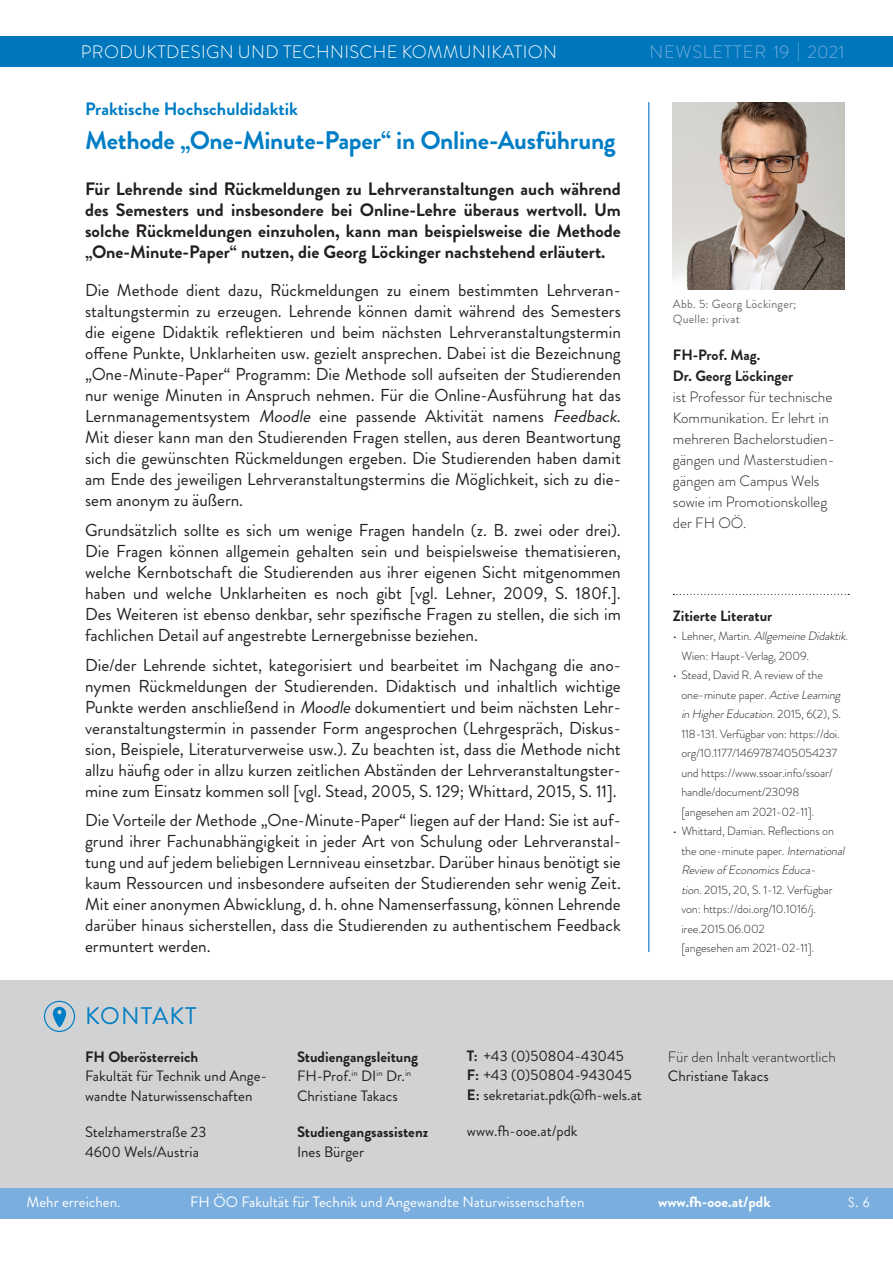
<style>
.page{position:relative;width:893px;height:1263px;background:#fff}
.page>*{position:absolute;margin:0;border:0;box-sizing:border-box;transform-origin:0 0}
.Ueberschrift_2{font:700 25.5px "Brandon Grotesque";letter-spacing:-.01em;color:#007ec5}
.t1{font:24px "Brandon Grotesque";letter-spacing:.045em;color:#007ec5}
.Introtext{font:700 18px/21px "Brandon Grotesque";color:#231f20;text-align:justify}
.t2{font:300 18px "Brandon Grotesque";letter-spacing:.02em;color:#fff}
.Ueberschrift_1{font:700 18px "Brandon Grotesque";color:#007ec5}
.t3{font:300 18px "Brandon Grotesque";letter-spacing:.04em;color:#79aede}
.Fliesstext{font:17.25px/21px "Brandon Grotesque";color:#231f20;text-align:justify}
.Fliesstext_LezterAbs{font:17.25px/21px "Brandon Grotesque";color:#231f20;text-align:justify}
.t4{font:15px/19.5px "Brandon Grotesque";color:#231f20}
.Bildtext{font:300 15px/21px "Brandon Grotesque";color:#231f20}
.t5{font:15px "Brandon Grotesque";color:#fff}
.Literaturquelle_HL_L{font:700 15px "Brandon Grotesque";color:#231f20}
.t6{font:700 15px "Brandon Grotesque";color:#fff}
.t7{font:13.5px "Century Gothic";color:#fff}
.t8{font:300 12px/19.5px "Brandon Grotesque";letter-spacing:-.01em;color:#231f20}
.t9{font:12px/15px "Brandon Grotesque";letter-spacing:.02em;color:#6c6d70}
.s1{font-style:italic}
.s2{font-weight:700}
</style>
<div class="page">
<div style="left:0;top:36px;width:893px;height:31px;background:#0076bc"></div>
<div style="left:0;top:980px;width:893px;height:208px;background:#d1d2d4"></div>
<svg style="left:53px;top:1007px;width:13px;height:20px"></svg>
<div style="left:44px;top:1001px;width:31px;height:31px;border:1px solid #007ec5;border-radius:50%"></div>
<svg style="left:58px;top:1010px;width:3px;height:4px"></svg>
<hr style="left:648px;top:102px;width:1px;height:850px;background:#0076bc">
<img style="left:673px;top:102px;width:171px;height:187px">
<svg style="left:673px;top:594px;width:176px;height:1px"></svg>
<div style="left:0;top:1188px;width:893px;height:30px;background:#79aede"></div>
<p class="t2" style="left:81px;top:39px;width:478px">PRODUKTDESIGN UND TECHNISCHE KOMMUNIKATION</p>
<p class="t3" style="left:649px;top:39px;width:197px">NEWSLETTER 19 | 2021</p>
<p class="Ueberschrift_1" style="left:85px;top:96px;width:214px">Praktische Hochschuldidaktik</p>
<p class="Ueberschrift_2" style="left:85px;top:122px;width:532px">Methode „One-Minute-Paper“ in Online-Ausführung</p>
<p class="Introtext" style="left:85px;top:179px;width:537px">Für Lehrende sind Rückmeldungen zu Lehrveranstaltungen auch während des Semesters und insbesondere bei Online-Lehre überaus wertvoll. Um solche Rückmeldungen einzuholen, kann man beispielsweise die Methode „One-Minute-Paper“ nutzen, die Georg Löckinger nachstehend erläutert.</p>
<p class="Fliesstext" style="left:85px;top:280px;width:538px">Die Methode dient dazu, Rückmeldungen zu einem bestimmten Lehrveran&shy;staltungstermin zu erzeugen. Lehrende können damit während des Semesters die eigene Didaktik reflektieren und beim nächsten Lehrveranstaltungstermin offene Punkte, Unklarheiten usw. gezielt ansprechen. Dabei ist die Bezeichnung „One-Minute-Paper“ Programm: Die Methode soll aufseiten der Studierenden nur wenige Minuten in Anspruch nehmen. Für die Online-Ausführung hat das Lernmanagementsystem <span class="s1">Moodle</span> eine passende Aktivität namens <span class="s1">Feedback</span>.<br>Mit dieser kann man den Studierenden Fragen stellen, aus deren Beantwortung sich die gewünschten Rückmeldungen ergeben. Die Studierenden haben damit am Ende des jeweiligen Lehrveranstaltungstermins die Möglichkeit, sich zu die&shy;sem anonym zu äußern.</p>
<p class="Fliesstext" style="left:85px;top:520px;width:537px">Grundsätzlich sollte es sich um wenige Fragen handeln (z. B. zwei oder drei).<br>Die Fragen können allgemein gehalten sein und beispielsweise thematisieren, welche Kernbotschaft die Studierenden aus ihrer eigenen Sicht mitgenommen haben und welche Unklarheiten es noch gibt [vgl. Lehner, 2009, S. 180f.].<br>Des Weiteren ist ebenso denkbar, sehr spezifische Fragen zu stellen, die sich im fachlichen Detail auf angestrebte Lernergebnisse beziehen.</p>
<p class="Fliesstext" style="left:85px;top:654px;width:537px">Die/der Lehrende sichtet, kategorisiert und bearbeitet im Nachgang die ano&shy;nymen Rückmeldungen der Studierenden. Didaktisch und inhaltlich wichtige Punkte werden anschließend in <span class="s1">Moodle</span>dokumentiert und beim nächsten Lehr&shy;veranstaltungstermin in passender Form angesprochen (Lehrgespräch, Diskus&shy;sion, Beispiele, Literaturverweise usw.). Zu beachten ist, dass die Methode nicht allzu häufig oder in allzu kurzen zeitlichen Abständen der Lehrveranstaltungster&shy;mine zum Einsatz kommen soll [vgl. Stead, 2005, S. 129; Whittard, 2015, S. 11].</p>
<p class="Fliesstext_LezterAbs" style="left:85px;top:810px;width:537px">Die Vorteile der Methode „One-Minute-Paper“ liegen auf der Hand: Sie ist auf&shy;grund ihrer Fachunabhängigkeit in jeder Art von Schulung oder Lehrveranstal&shy;tung und auf jedem beliebigen Lernniveau einsetzbar. Darüber hinaus benötigt sie kaum Ressourcen und insbesondere aufseiten der Studierenden sehr wenig Zeit.<br>Mit einer anonymen Abwicklung, d. h. ohne Namenserfassung, können Lehrende darüber hinaus sicherstellen, dass die Studierenden zu authentischem Feedback ermuntert werden.</p>
<h2 class="t1" style="left:85px;top:1000px;width:113px">KONTAKT</h2>
<p class="Literaturquelle_HL_L" style="left:85px;top:1046px;width:115px">FH Oberösterreich</p>
<p class="t4" style="left:85px;top:1066px;width:183px">Fakultät für Technik und Ange&shy;wandte Naturwissenschaften</p>
<p class="t4" style="left:85px;top:1122px;width:123px">Stelzhamerstraße 23<br>4600 Wels/Austria</p>
<p class="t4" style="left:297px;top:1047px;width:123px"><span class="s2">Studiengangsleitung<br></span>FH-Prof.<sup>in</sup> DI<sup>in</sup> Dr.<sup>in<br></sup>Christiane Takacs</p>
<p class="Literaturquelle_HL_L" style="left:297px;top:1121px;width:133px">Studiengangsassistenz</p>
<p class="t4" style="left:297px;top:1142px;width:69px">Ines Bürger</p>
<p class="t4" style="left:467px;top:1046px;width:177px"><span class="s2">T:</span> +43 (0)50804-43045<br><span class="s2">F:</span> +43 (0)50804-943045<br><span class="s2">E:</span> sekretariat.pdk@fh-wels.at</p>
<p class="t4" style="left:467px;top:1121px;width:112px">www.fh-ooe.at/pdk</p>
<p class="t9" style="left:673px;top:296px;width:125px">Abb. 5: Georg Löckinger;<br>Quelle: privat</p>
<p class="Bildtext" style="left:673px;top:344px;width:163px"><span class="s2">FH-Prof. Mag.<br>Dr. Georg Löckinger<br></span>ist Professor für technische<br>Kommunikation. Er lehrt in mehreren Bachelorstudien&shy;gängen und Masterstudien&shy;gängen am Campus Wels sowie im Promotionskolleg der FH OÖ.</p>
<p class="Literaturquelle_HL_L" style="left:673px;top:605px;width:101px">Zitierte Literatur</p>
<p class="t8" style="left:681px;top:626px;width:169px;text-indent:-9px">• Le h n e r, M a rt i n . <span class="s1">AllgemeineDidaktik</span>.<br>Wien: Haupt-Verlag, 2009.</p>
<p class="t8" style="left:681px;top:665px;width:164px;text-indent:-9px">• Stead, David R. A review of the one-minute paper. <span class="s1">ActiveLearning in HigherEducation.</span>2 0 1 5 , 6 (2 ) , S .<br>118-131. Verfügbar von: https://doi. org/10.1177/1469787405054237 und https://www.ssoar.info/ssoar/ handle/document/23098 [angesehen am 2021-02-11].</p>
<p class="t8" style="left:681px;top:821px;width:167px;text-indent:-9px">• Whittard, Damian. Reflections on the one-minute paper. <span class="s1">International<br>Review of EconomicsEduca&shy;tion.</span>2015, 20, S. 1-12. Verfügbar von: https://doi.org/10.1016/j. iree.2015.06.002<br>[angesehen am 2021-02-11].</p>
<p class="Bildtext" style="left:668px;top:1046px;width:169px">Für den Inhalt verantwortlich</p>
<p class="t4" style="left:668px;top:1066px;width:102px">Christiane Takacs</p>
<p class="t5" style="left:27px;top:1192px;width:93px">Mehr erreichen.</p>
<p class="t5" style="left:190px;top:1192px;width:396px">FH ÖO Fakultät für Technik und Angewandte Naturwissenschaften</p>
<p class="t6" style="left:658px;top:1191px;width:114px">www.fh-ooe.at/pdk</p>
<p class="t7" style="left:848px;top:1193px;width:23px">S. 6</p>
</div>
